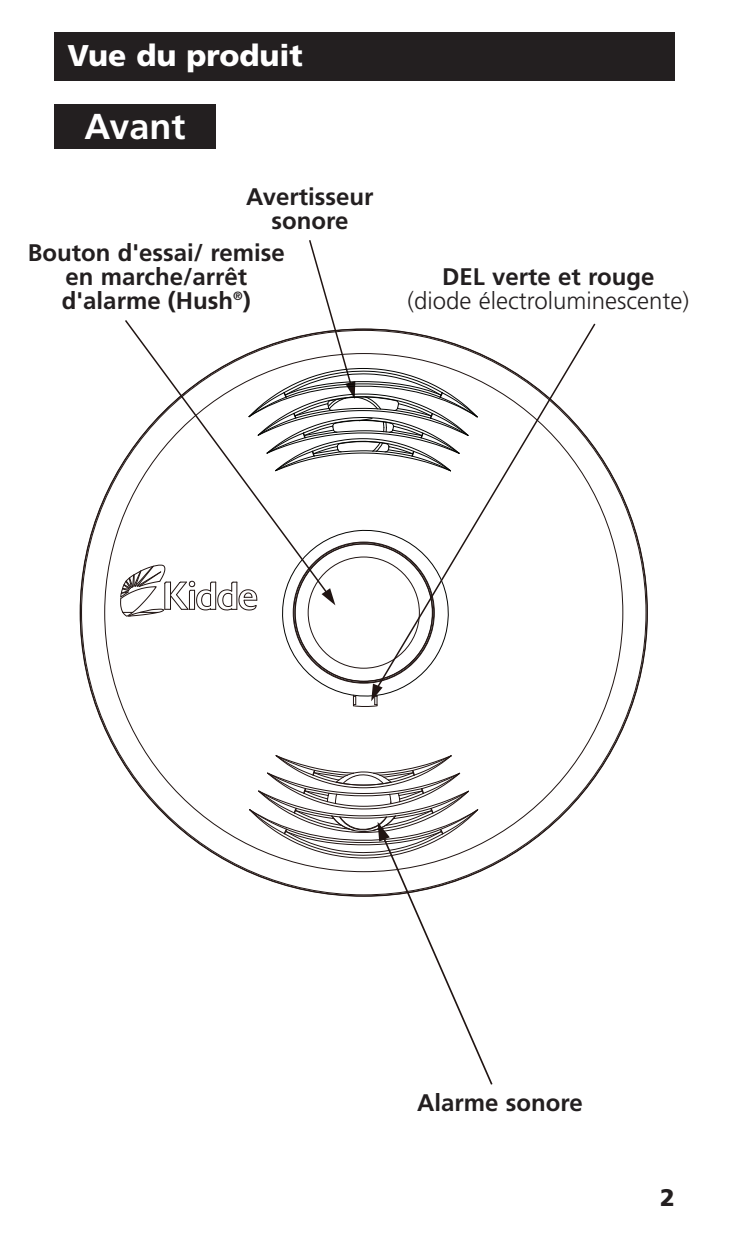
<style>
.page{position:relative;width:729px;height:1242px;background:#fff}
.page>*{position:absolute;margin:0;border:0;box-sizing:border-box;transform-origin:0 0}
.t1{font:700 36px "Frutiger";color:#fff}
.t2{font:900 30px "Frutiger";color:#fff}
.t3{font:700 24px/24px "Frutiger";color:#231f20;text-align:center}
.t4{font:300 24px "Frutiger";color:#231f20}
.t5{font:900 24px "Frutiger";color:#231f20}
</style>
<div class="page">
<svg style="left:123px;top:320px;width:156px;height:208px"></svg>
<svg style="left:449px;top:323px;width:148px;height:246px"></svg>
<svg style="left:120px;top:564px;width:137px;height:53px"></svg>
<svg style="left:249px;top:755px;width:245px;height:330px"></svg>
<svg style="left:248px;top:240px;width:230px;height:232px"></svg>
<svg style="left:278px;top:526px;width:171px;height:181px"></svg>
<div style="left:54px;top:105px;width:162px;height:44px;background:#231f20"></div>
<div style="left:54px;top:32px;width:621px;height:49px;background:#231f20"></div>
<p class="t2" style="left:68px;top:43px;width:237px">Vue du produit</p>
<h1 class="t1" style="left:85px;top:112px;width:102px">Avant</h1>
<p class="t3" style="left:246px;top:186px;width:129px">Avertisseur sonore</p>
<p class="t3" style="left:28px;top:243px;width:258px">Bouton d'essai/ remise en marche/arrêt d'alarme (Hush<sup>®</sup>)</p>
<p class="t3" style="left:442px;top:266px;width:214px">DEL verte et rouge</p>
<p class="t4" style="left:408px;top:291px;width:283px">(diode électroluminescente)</p>
<p class="t3" style="left:417px;top:1093px;width:167px">Alarme sonore</p>
<p class="t5" style="left:660px;top:1188px;width:16px">2</p>
</div>
